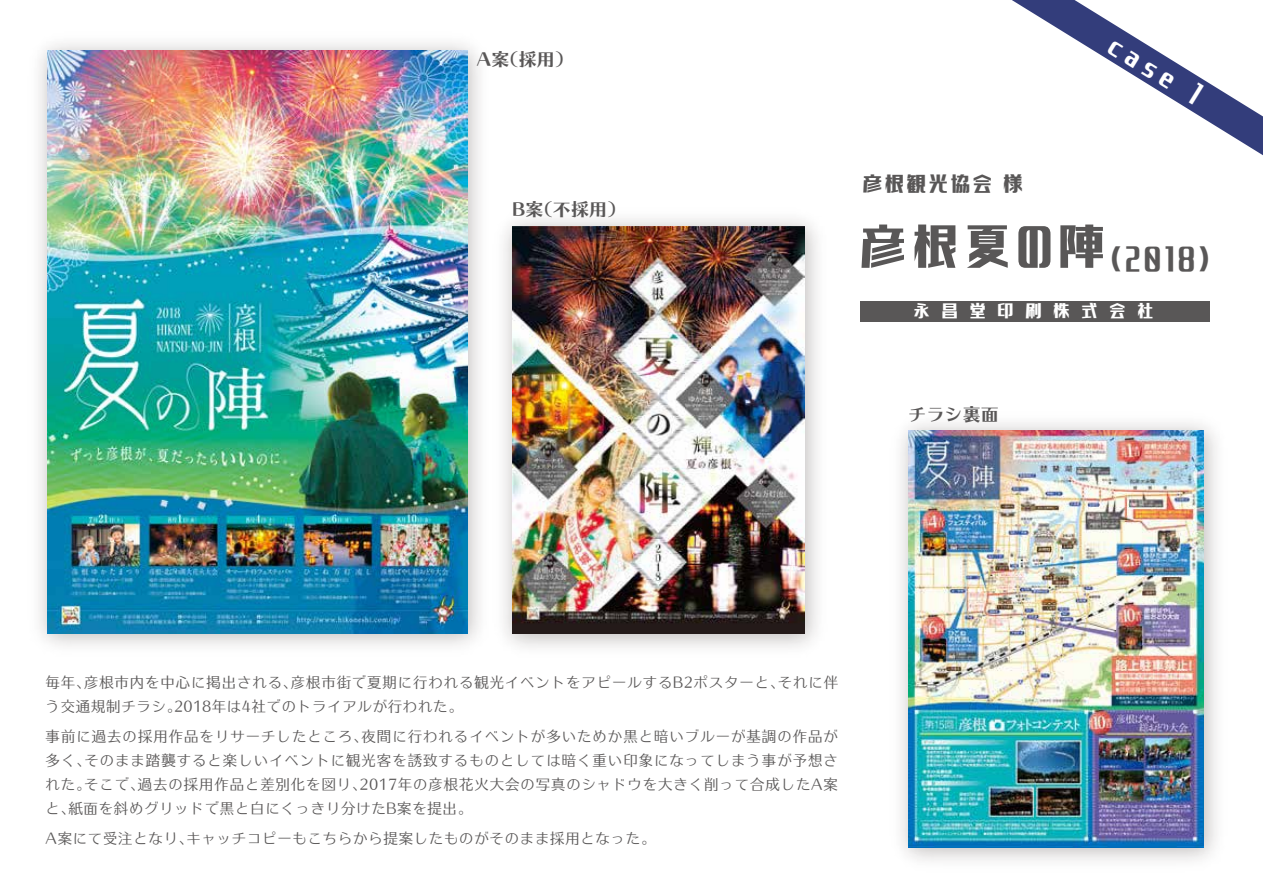
<style>
.page{position:relative;width:1263px;height:893px;background:#fff}
.page>*{position:absolute;margin:0;border:0;box-sizing:border-box;transform-origin:0 0}
.t1{font:39.6px "GN Kin iro Sans Serif";color:#595757}
.t2{font:34.5px "GN Kin iro Sans Serif";color:#fff}
.t3{font:28.8px "GN Kin iro Sans Serif";letter-spacing:.1em;color:#595757}
.t4{font:24px "GN Kin iro Sans Serif";letter-spacing:.5em;color:#fff}
.t5{font:18px "Kan 415 Typos Std";letter-spacing:.01em;color:#595757}
.t6{font:15px/24px "Kan 48 Typos Std";letter-spacing:.01em;color:#595757}
.s1{font-size:68.4px}
</style>
<div class="page">
<img style="left:503px;top:218px;width:315px;height:430px">
<img style="left:512px;top:226px;width:292px;height:408px">
<img style="left:900px;top:422px;width:317px;height:439px">
<img style="left:908px;top:430px;width:295px;height:417px">
<svg style="left:1012px;top:0;width:251px;height:156px"></svg>
<img style="left:38px;top:43px;width:442px;height:603px">
<img style="left:47px;top:51px;width:420px;height:582px">
<div style="left:860px;top:301px;width:350px;height:21px;background:#595757"></div>
<p class="t5" style="left:476px;top:49px;width:98px">A案（採用）</p>
<p class="t5" style="left:512px;top:199px;width:115px">B案（不採用）</p>
<h3 class="t3" style="left:863px;top:171px;width:161px">彦根観光協会様</h3>
<h2 class="t2" style="left:1120px;top:30px;width:104px;rotate:32deg">case 1</h2>
<h1 class="t1" style="left:860px;top:242px;width:350px"><span class="s1">彦根夏の陣</span>（2018）</h1>
<h3 class="t4" style="left:914px;top:301px;width:241px">永昌堂印刷株式会社</h3>
<p class="t5" style="left:908px;top:404px;width:92px">チラシ裏面</p>
<p class="t6" style="left:45px;top:668px;width:794px">毎年、彦根市内を中心に掲出される、彦根市街で夏期に行われる観光イベントをアピールするB2ポスターと、それに伴う交通規制チラシ。2018年は4社でのトライアルが行われた。</p>
<p class="t6" style="left:45px;top:722px;width:794px;text-align:justify">事前に過去の採用作品をリサーチしたところ、夜間に行われるイベントが多いためか黒と暗いブルーが基調の作品が多く、そのまま踏襲すると楽しいイベントに観光客を誘致するものとしては暗く重い印象になってしまう事が予想された。そこで、過去の採用作品と差別化を図り、2017年の彦根花火大会の写真のシャドウを大きく削って合成したA案と、紙面を斜めグリッドで黒と白にくっきり分けたB案を提出。</p>
<p class="t6" style="left:45px;top:824px;width:612px">A案にて受注となり、キャッチコピーもこちらから提案したものがそのまま採用となった。</p>
</div>
